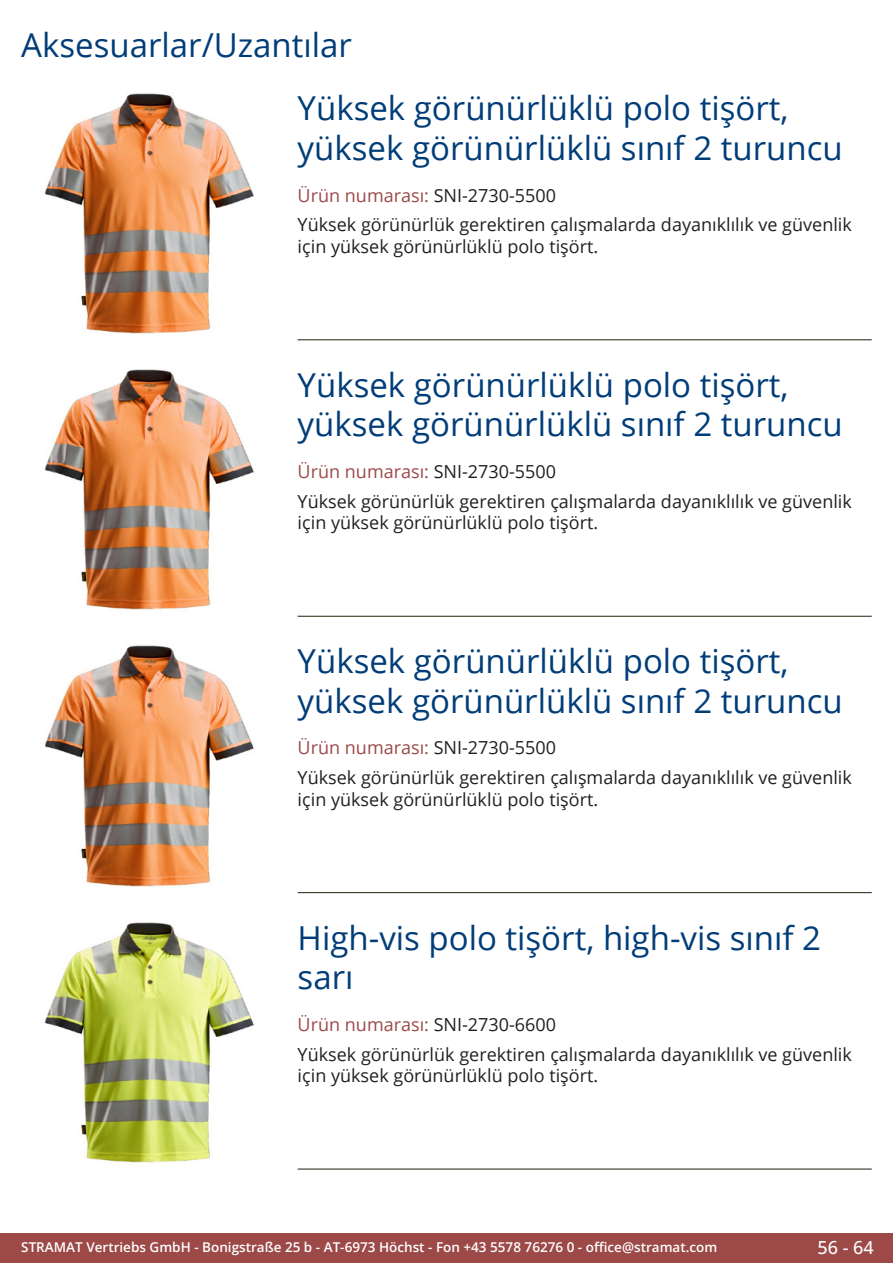
<style>
.page{position:relative;width:893px;height:1263px;background:#fff}
.page>*{position:absolute;margin:0;border:0;box-sizing:border-box;transform-origin:0 0}
.Produkttitel{font:33px/39.6px "Open Sans";color:#003d78}
.RastTitel{font:33px "Open Sans";color:#003d78}
.Beschreibung_Text{font:18px/21.6px "Open Sans";color:#231f20}
.TechDaten_Überschrif{font:18px "Open Sans";color:#9c4948}
.t1{font:500 18px "Open Sans";color:#fff}
.t2{font:600 13.5px "Open Sans";color:#fff}
.s1{color:#231f20}
</style>
<div class="page">
<div style="left:0;top:1233px;width:893px;height:30px;background:#9c4948"></div>
<hr style="left:298px;top:340px;width:574px;height:1px;background:#201d08">
<hr style="left:298px;top:616px;width:574px;height:1px;background:#201d08">
<hr style="left:298px;top:892px;width:574px;height:1px;background:#201d08">
<hr style="left:298px;top:1169px;width:574px;height:1px;background:#201d08">
<img style="left:45px;top:93px;width:209px;height:241px">
<img style="left:45px;top:369px;width:209px;height:241px">
<img style="left:45px;top:645px;width:209px;height:242px">
<img style="left:45px;top:922px;width:209px;height:241px">
<p class="RastTitel" style="left:21px;top:22px;width:332px">Aksesuarlar/Uzantılar</p>
<p class="Produkttitel" style="left:298px;top:88px;width:547px">Yüksek görünürlüklü polo tişört, yüksek görünürlüklü sınıf 2 turuncu</p>
<p class="TechDaten_Überschrif" style="left:298px;top:183px;width:260px">Ürün numarası: <span class="s1">SNI-2730-5500</span></p>
<p class="Beschreibung_Text" style="left:298px;top:214px;width:556px">Yüksek görünürlük gerektiren çalışmalarda dayanıklılık ve güvenlik için yüksek görünürlüklü polo tişört.</p>
<p class="Produkttitel" style="left:298px;top:364px;width:547px">Yüksek görünürlüklü polo tişört, yüksek görünürlüklü sınıf 2 turuncu</p>
<p class="TechDaten_Überschrif" style="left:298px;top:459px;width:260px">Ürün numarası: <span class="s1">SNI-2730-5500</span></p>
<p class="Beschreibung_Text" style="left:298px;top:490px;width:556px">Yüksek görünürlük gerektiren çalışmalarda dayanıklılık ve güvenlik için yüksek görünürlüklü polo tişört.</p>
<p class="Produkttitel" style="left:298px;top:640px;width:547px">Yüksek görünürlüklü polo tişört, yüksek görünürlüklü sınıf 2 turuncu</p>
<p class="TechDaten_Überschrif" style="left:298px;top:735px;width:260px">Ürün numarası: <span class="s1">SNI-2730-5500</span></p>
<p class="Beschreibung_Text" style="left:298px;top:766px;width:556px">Yüksek görünürlük gerektiren çalışmalarda dayanıklılık ve güvenlik için yüksek görünürlüklü polo tişört.</p>
<p class="Produkttitel" style="left:298px;top:917px;width:525px">High-vis polo tişört, high-vis sınıf 2 sarı</p>
<p class="TechDaten_Überschrif" style="left:298px;top:1012px;width:260px">Ürün numarası: <span class="s1">SNI-2730-6600</span></p>
<p class="Beschreibung_Text" style="left:298px;top:1043px;width:556px">Yüksek görünürlük gerektiren çalışmalarda dayanıklılık ve güvenlik için yüksek görünürlüklü polo tişört.</p>
<p class="t2" style="left:21px;top:1238px;width:698px">STRAMAT Vertriebs GmbH - Bonigstraße 25 b - AT-6973 Höchst - Fon +43 5578 76276 0 - office@stramat.com</p>
<p class="t1" style="left:817px;top:1234px;width:58px">56 - 64</p>
</div>
